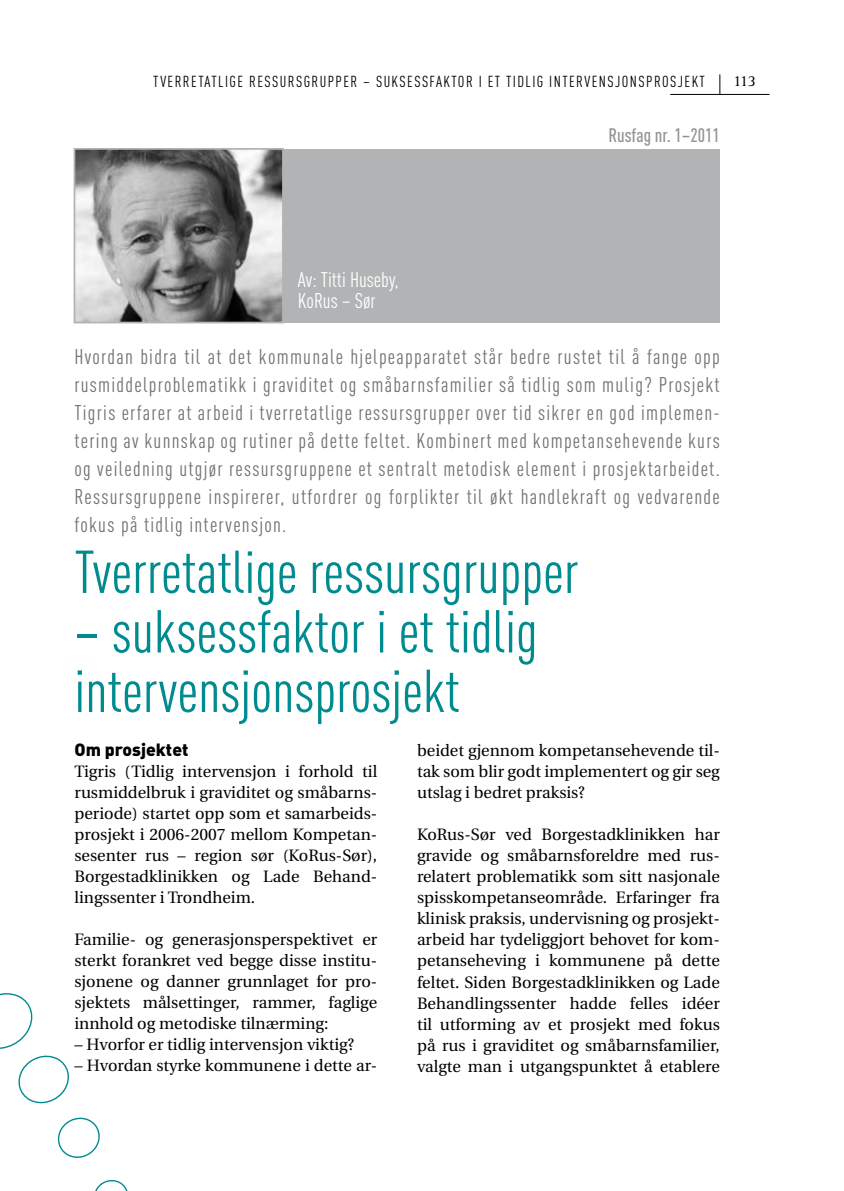
<style>
.page{position:relative;width:844px;height:1191px;background:#fff}
.page>*{position:absolute;margin:0;border:0;box-sizing:border-box;transform-origin:0 0}
.t1{font:59.5px/59.5px "DIN Cond";color:#008b90}
.t2{font:21px/28px "DIN Cond";letter-spacing:.06em;color:#707172;text-align:justify}
.t3{font:21px/21px "DIN Cond";color:#fff}
.t4{font:500 19.25px "DIN Cond";color:#929395}
.t5{font:17.5px "DIN Black Alternate";color:#000}
.t6{font:16.45px/21px "Utopia";color:#000;text-align:justify}
.t7{font:15.75px "DIN Cond";letter-spacing:.09em;color:#000}
.t8{font:15.75px "Rotis Serif";color:#000}
</style>
<div class="page">
<svg style="left:0;top:993px;width:128px;height:198px"></svg>
<div style="left:283px;top:149px;width:436px;height:173px;background:#b1b3b4"></div>
<img style="left:77px;top:151px;width:204px;height:169px">
<div style="left:74px;top:148px;width:210px;height:175px;border:2px solid #b1b3b4"></div>
<hr style="left:670px;top:94px;width:99px;height:1px;background:#000">
<svg style="left:719px;top:74px;width:1px;height:20px"></svg>
<p class="t7" style="left:153px;top:72px;width:546px">Tverretatlige ressursgrupper – suksessfaktor i et tidlig intervensjonsprosjekt</p>
<p class="t8" style="left:733px;top:71px;width:24px">113</p>
<p class="t3" style="left:298px;top:268px;width:102px">Av: Titti Huseby,<br>KoRus – Sør</p>
<p class="t4" style="left:608px;top:124px;width:113px">Rusfag nr. 1–2011</p>
<p class="t2" style="left:74px;top:342px;width:646px">Hvordan bidra til at det kommunale hjelpeapparatet står bedre rustet til å fange opp rusmiddelproblematikk i graviditet og småbarnsfamilier så tidlig som mulig? Prosjekt Tigris erfarer at arbeid i tverretatlige ressursgrupper over tid sikrer en god implemen&shy;tering av kunnskap og rutiner på dette feltet. Kombinert med kompetansehevende kurs og veiledning utgjør ressursgruppene et sentralt metodisk element i prosjektarbeidet.<br>Ressursgruppene inspirerer, utfordrer og forplikter til økt handlekraft og vedvarende fokus på tidlig intervensjon.</p>
<h1 class="t1" style="left:74px;top:541px;width:505px">Tverretatlige ressursgrupper</h1>
<h1 class="t1" style="left:74px;top:601px;width:464px">– suksessfaktor i et tidlig intervensjonsprosjekt</h1>
<p class="t5" style="left:74px;top:738px;width:115px">Om prosjektet</p>
<p class="t6" style="left:74px;top:761px;width:304px">Tigris (Tidlig intervensjon i forhold til rusmiddelbruk i graviditet og småbarns&shy;periode) startet opp som et samarbeids&shy;prosjekt i 2006-2007 mellom Kompetan&shy;sesenter rus – region sør (KoRus-Sør), Borgestadklinikken og Lade Behand&shy;lingssenter i Trondheim.</p>
<p class="t6" style="left:74px;top:929px;width:304px">Familie- og generasjonsperspektivet er sterkt forankret ved begge disse institu&shy;sjonene og danner grunnlaget for pro&shy;sjektets målsettinger, rammer, faglige innhold og metodiske tilnærming:</p>
<p class="t6" style="left:74px;top:1034px;width:281px">– Hvorfor er tidlig intervensjon viktig?</p>
<p class="t6" style="left:74px;top:1055px;width:304px">– Hvordan styrke kommunene i dette ar-</p>
<p class="t6" style="left:417px;top:740px;width:304px">beidet gjennom kompetansehevende til&shy;tak som blir godt implementert og gir seg utslag i bedret praksis?</p>
<p class="t6" style="left:417px;top:824px;width:304px">KoRus-Sør ved Borgestadklinikken har gravide og småbarnsforeldre med rus&shy;relatert problematikk som sitt nasjonale spisskompetanseområde. Erfaringer fra klinisk praksis, undervisning og prosjekt&shy;arbeid har tydeliggjort behovet for kom&shy;petanseheving i kommunene på dette feltet. Siden Borgestadklinikken og Lade Behandlingssenter hadde felles idéer til utforming av et prosjekt med fokus på rus i graviditet og småbarnsfamilier, valgte man i utgangspunktet å etablere</p>
</div>
